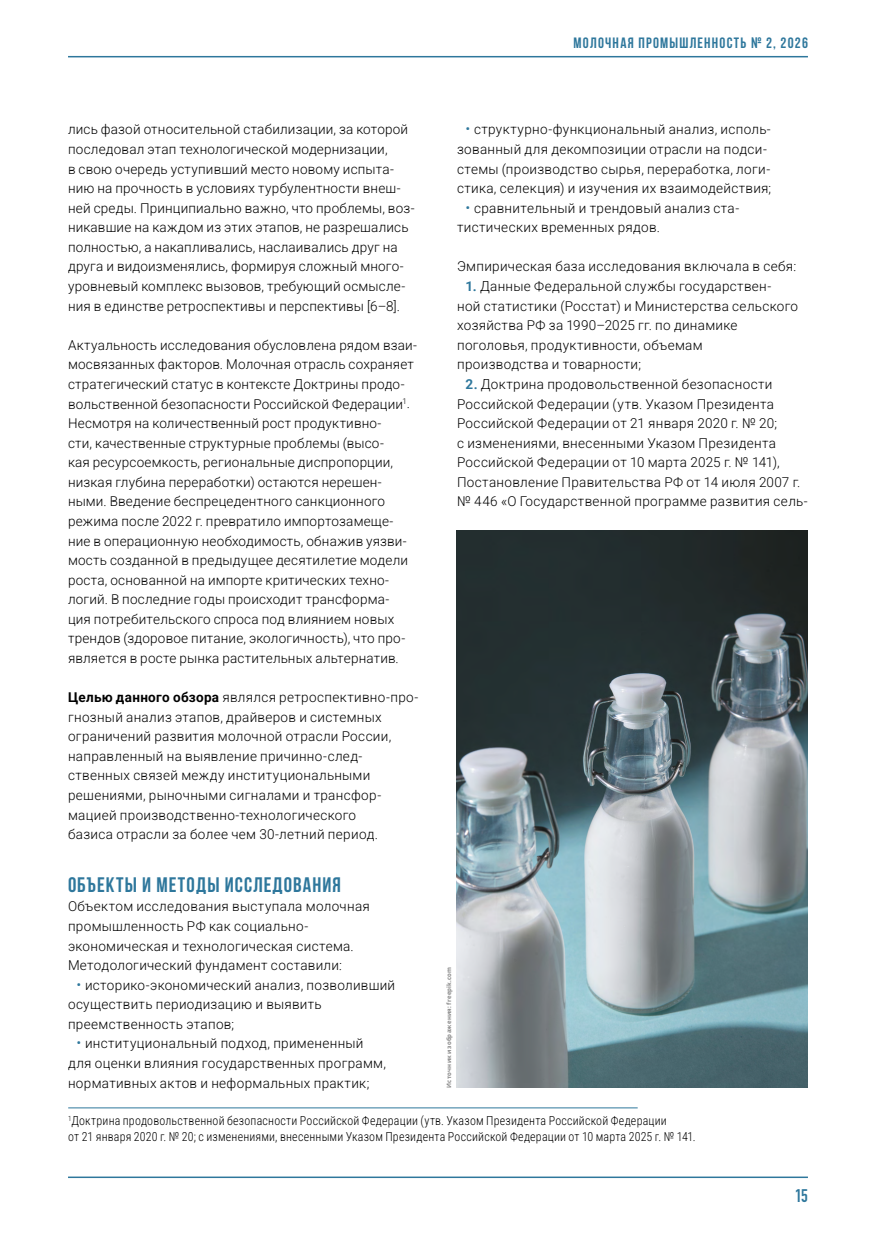
<style>
.page{position:relative;width:893px;height:1234px;background:#fff}
.page>*{position:absolute;margin:0;border:0;box-sizing:border-box;transform-origin:0 0}
.t1{font:700 21px "Bebas Neue";letter-spacing:.05em;color:#2e779c}
.t2{font:700 18px "DIN Condensed";color:#2e779c}
.t3{font:700 15px "Bebas Neue";letter-spacing:.08em;color:#2e779c}
.t4{font:300 13.5px/19.5px "Roboto";letter-spacing:.02em;color:#000}
.t5{font:300 12.3px/15.5px "Roboto Condensed";letter-spacing:.015em;color:#000}
.t6{font:700 6px "Open Sans";letter-spacing:.035em;color:#878787}
.s1{font-family:"DIN Condensed"}
.s2{font-weight:700}
.s3{font-size:15px;color:#2e779c}
.s4{font-weight:700;color:#2e779c}
</style>
<div class="page">
<hr style="left:68px;top:1176px;width:740px;height:1px;background:#2e779c">
<hr style="left:68px;top:56px;width:740px;height:1px;background:#2e779c">
<img style="left:457px;top:530px;width:351px;height:557px">
<hr style="left:68px;top:1107px;width:570px;height:1px;background:#2e779c">
<p class="t3" style="left:573px;top:34px;width:236px">Молочная промышленность <span class="s1">№</span> 2, 2026</p>
<p class="t4" style="left:68px;top:119px;width:348px">лись фазой относительной стабилизации, за которой последовал этап технологической модернизации,<br>в свою очередь уступивший место новому испыта&shy;нию на прочность в условиях турбулентности внеш&shy;ней среды. Принципиально важно, что проблемы, воз&shy;никавшие на каждом из этих этапов, не разрешались полностью, а накапливались, наслаивались друг на друга и видоизменялись, формируя сложный много&shy;уровневый комплекс вызовов, требующий осмысле&shy;ния в единстве ретроспективы и перспективы [6–8].</p>
<p class="t4" style="left:68px;top:334px;width:351px">Актуальность исследования обусловлена рядом взаи&shy;мосвязанных факторов. Молочная отрасль сохраняет стратегический статус в контексте Доктрины продо&shy;вольственной безопасности Российской Федерации<sup>1</sup>.<br>Несмотря на количественный рост продуктивно-<br>сти, качественные структурные проблемы (высо-<br>кая ресурсоемкость, региональные диспропорции, низкая глубина переработки) остаются нерешен&shy;ными. Введение беспрецедентного санкционного режима после 2022 г. превратило импортозамеще&shy;ние в операционную необходимость, обнажив уязви&shy;мость созданной в предыдущее десятилетие модели роста, основанной на импорте критических техно&shy;логий. В последние годы происходит трансформа-<br>ция потребительского спроса под влиянием новых трендов (здоровое питание, экологичность), что про&shy;является в росте рынка растительных альтернатив.</p>
<p class="t4" style="left:68px;top:687px;width:352px"><span class="s2">Целью данного обзора</span> являлся ретроспективно-про&shy;гнозный анализ этапов, драйверов и системных ограничений развития молочной отрасли России, направленный на выявление причинно-след&shy;ственных связей между институциональными решениями, рыночными сигналами и трансфор&shy;мацией производственно-технологического<br>базиса отрасли за более чем 30-летний период.</p>
<h1 class="t1" style="left:68px;top:872px;width:274px">Объекты и методы исследования</h1>
<p class="t4" style="left:68px;top:896px;width:303px">Объектом исследования выступала молочная промышленность РФ как социально&shy;экономическая и технологическая система.<br>Методологический фундамент составили:</p>
<p class="t4" style="left:68px;top:974px;width:329px;text-indent:8px"><span class="s3">•</span> историко-экономический анализ, позволивший осуществить периодизацию и выявить преемственность этапов;</p>
<p class="t4" style="left:68px;top:1033px;width:319px;text-indent:8px"><span class="s3">•</span> институциональный подход, примененный для оценки влияния государственных программ, нормативных актов и неформальных практик;</p>
<p class="t4" style="left:457px;top:119px;width:316px;text-align:center"><span class="s3">•</span> структурно-функциональный анализ, исполь&shy;зованный для декомпозиции отрасли на подси&shy;стемы (производство сырья, переработка, логи&shy;стика, селекция) и изучения их взаимодействия;</p>
<p class="t4" style="left:457px;top:198px;width:284px;text-indent:8px"><span class="s3">•</span> сравнительный и трендовый анализ ста&shy;тистических временных рядов.</p>
<p class="t4" style="left:457px;top:256px;width:341px">Эмпирическая база исследования включала в себя:</p>
<p class="t4" style="left:457px;top:276px;width:342px;text-indent:8px"><span class="s4">1.</span> Данные Федеральной службы государствен-<br>ной статистики (Росстат) и Министерства сельского хозяйства РФ за 1990–2025 гг. по динамике поголовья, продуктивности, объемам<br>производства и товарности;</p>
<p class="t4" style="left:457px;top:374px;width:352px;text-indent:9px"><span class="s4">2.</span> Доктрина продовольственной безопасности Российской Федерации (утв. Указом Президента Российской Федерации от 21 января 2020 г. № 20;<br>с изменениями, внесенными Указом Президента Российской Федерации от 10 марта 2025 г. № 141), Постановление Правительства РФ от 14 июля 2007 г. № 446 «О Государственной программе развития сель-</p>
<p class="t6" style="left:445px;top:1087px;width:122px;rotate:-90deg">Источник изображения: freepik.com</p>
<p class="t5" style="left:68px;top:1112px;width:629px"><sup>1</sup>Доктрина продовольственной безопасности Российской Федерации (утв. Указом Президента Российской Федерации<br>от 21 января 2020 г. № 20; с изменениями, внесенными Указом Президента Российской Федерации от 10 марта 2025 г. № 141.</p>
<h2 class="t2" style="left:795px;top:1183px;width:14px">15</h2>
</div>
